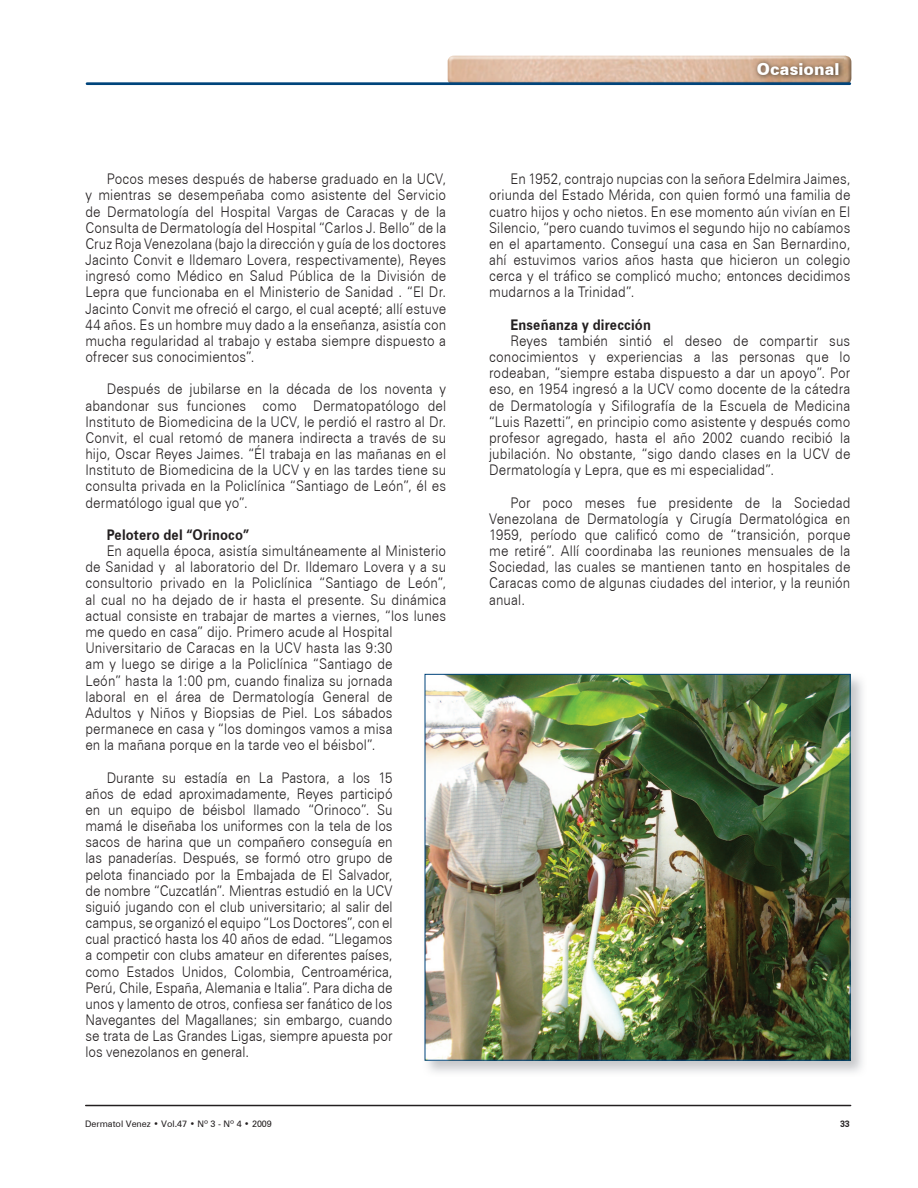
<style>
.page{position:relative;width:918px;height:1188px;background:#fff}
.page>*{position:absolute;margin:0;border:0;box-sizing:border-box;transform-origin:0 0}
.t1{font:900 16.5px "Zurich BT";letter-spacing:.005em;color:#fff}
.t2{font:300 14.7px/16.2px "Zurich BT";letter-spacing:.01em;color:#231f20;text-align:justify;scale:.9 1}
.t3{font:700 14.7px "Zurich BT";letter-spacing:.01em;color:#231f20;scale:.9 1}
.t4{font:9px "Zurich BT";color:#231f20}
.t5{font:700 9px "Zurich BT";color:#231f20}
</style>
<div class="page">
<hr style="left:86px;top:1105px;width:765px;height:1px;background:#231f20">
<img style="left:424px;top:673px;width:439px;height:400px">
<img style="left:427px;top:676px;width:421px;height:382px">
<img style="left:448px;top:56px;width:403px;height:27px">
<hr style="left:87px;top:82px;width:763px;height:3px;background:#00447b">
<img style="left:754px;top:59px;width:90px;height:22px">
<p class="t2" style="left:85px;top:171px;width:402px;text-indent:21px">Pocos meses después de haberse graduado en la UCV, y mientras se desempeñaba como asistente del Servicio de Dermatología del Hospital Vargas de Caracas y de la Consulta de Dermatología del Hospital “Carlos J. Bello” de la Cruz Roja Venezolana (bajo la dirección y guía de los doctores Jacinto Convit e Ildemaro Lovera, respectivamente), Reyes ingresó como Médico en Salud Pública de la División de Lepra que funcionaba en el Ministerio de Sanidad . “El Dr.<br>Jacinto Convit me ofreció el cargo, el cual acepté; allí estuve 44 años. Es un hombre muy dado a la enseñanza, asistía con mucha regularidad al trabajo y estaba siempre dispuesto a ofrecer sus conocimientos”.</p>
<p class="t2" style="left:85px;top:381px;width:402px;text-indent:21px">Después de jubilarse en la década de los noventa y abandonar sus funciones como Dermatopatólogo del Instituto de Biomedicina de la UCV, le perdió el rastro al Dr.<br>Convit, el cual retomó de manera indirecta a través de su hijo, Oscar Reyes Jaimes. “Él trabaja en las mañanas en el Instituto de Biomedicina de la UCV y en las tardes tiene su consulta privada en la Policlínica “Santiago de León”, él es dermatólogo igual que yo”.</p>
<p class="t3" style="left:107px;top:526px;width:160px">Pelotero del “Orinoco”</p>
<p class="t2" style="left:85px;top:543px;width:402px;text-align:left;text-indent:21px">En aquella época, asistía simultáneamente al Ministerio de Sanidad y al laboratorio del Dr. Ildemaro Lovera y a su consultorio privado en la Policlínica “Santiago de León”, al cual no ha dejado de ir hasta el presente. Su dinámica actual consiste en trabajar de martes a viernes, “los lunes me quedo en casa” dijo. Primero acude al Hospital Universitario de Caracas en la UCV hasta las 9:30<br>am y luego se dirige a la Policlínica “Santiago de<br>León” hasta la 1:00 pm, cuando finaliza su jornada<br>laboral en el área de Dermatología General de<br>Adultos y Niños y Biopsias de Piel. Los sábados permanece en casa y “los domingos vamos a misa<br>en la mañana porque en la tarde veo el béisbol”.</p>
<p class="t2" style="left:85px;top:769px;width:343px;text-indent:21px">Durante su estadía en La Pastora, a los 15 años de edad aproximadamente, Reyes participó en un equipo de béisbol llamado “Orinoco”. Su mamá le diseñaba los uniformes con la tela de los sacos de harina que un compañero conseguía en las panaderías. Después, se formó otro grupo de pelota financiado por la Embajada de El Salvador, de nombre “Cuzcatlán”. Mientras estudió en la UCV siguió jugando con el club universitario; al salir del campus, se organizó el equipo “Los Doctores”, con el cual practicó hasta los 40 años de edad. “Llegamos a competir con clubs amateur en diferentes países, como Estados Unidos, Colombia, Centroamérica, Perú, Chile, España, Alemania e Italia”. Para dicha de unos y lamento de otros, confiesa ser fanático de los Navegantes del Magallanes; sin embargo, cuando se trata de Las Grandes Ligas, siempre apuesta por los venezolanos en general.</p>
<p class="t1" style="left:757px;top:59px;width:84px">Ocasional</p>
<p class="t2" style="left:489px;top:171px;width:403px;text-indent:21px">En 1952, contrajo nupcias con la señora Edelmira Jaimes, oriunda del Estado Mérida, con quien formó una familia de cuatro hijos y ocho nietos. En ese momento aún vivían en El Silencio, “pero cuando tuvimos el segundo hijo no cabíamos en el apartamento. Conseguí una casa en San Bernardino, ahí estuvimos varios años hasta que hicieron un colegio cerca y el tráfico se complicó mucho; entonces decidimos mudarnos a la Trinidad”.</p>
<p class="t3" style="left:510px;top:316px;width:158px">Enseñanza y dirección</p>
<p class="t2" style="left:489px;top:332px;width:403px;text-indent:21px">Reyes también sintió el deseo de compartir sus conocimientos y experiencias a las personas que lo rodeaban, “siempre estaba dispuesto a dar un apoyo”. Por eso, en 1954 ingresó a la UCV como docente de la cátedra de Dermatología y Sifilografía de la Escuela de Medicina “Luis Razetti”, en principio como asistente y después como profesor agregado, hasta el año 2002 cuando recibió la jubilación. No obstante, “sigo dando clases en la UCV de Dermatología y Lepra, que es mi especialidad”.</p>
<p class="t2" style="left:489px;top:494px;width:403px;text-indent:21px">Por poco meses fue presidente de la Sociedad Venezolana de Dermatología y Cirugía Dermatológica en 1959, período que calificó como de “transición, porque me retiré”. Allí coordinaba las reuniones mensuales de la Sociedad, las cuales se mantienen tanto en hospitales de Caracas como de algunas ciudades del interior, y la reunión anual.</p>
<p class="t4" style="left:85px;top:1118px;width:188px">Dermatol Venez • Vol.47 • Nº 3 - Nº 4 • 2009</p>
<p class="t5" style="left:840px;top:1118px;width:11px">33</p>
</div>
